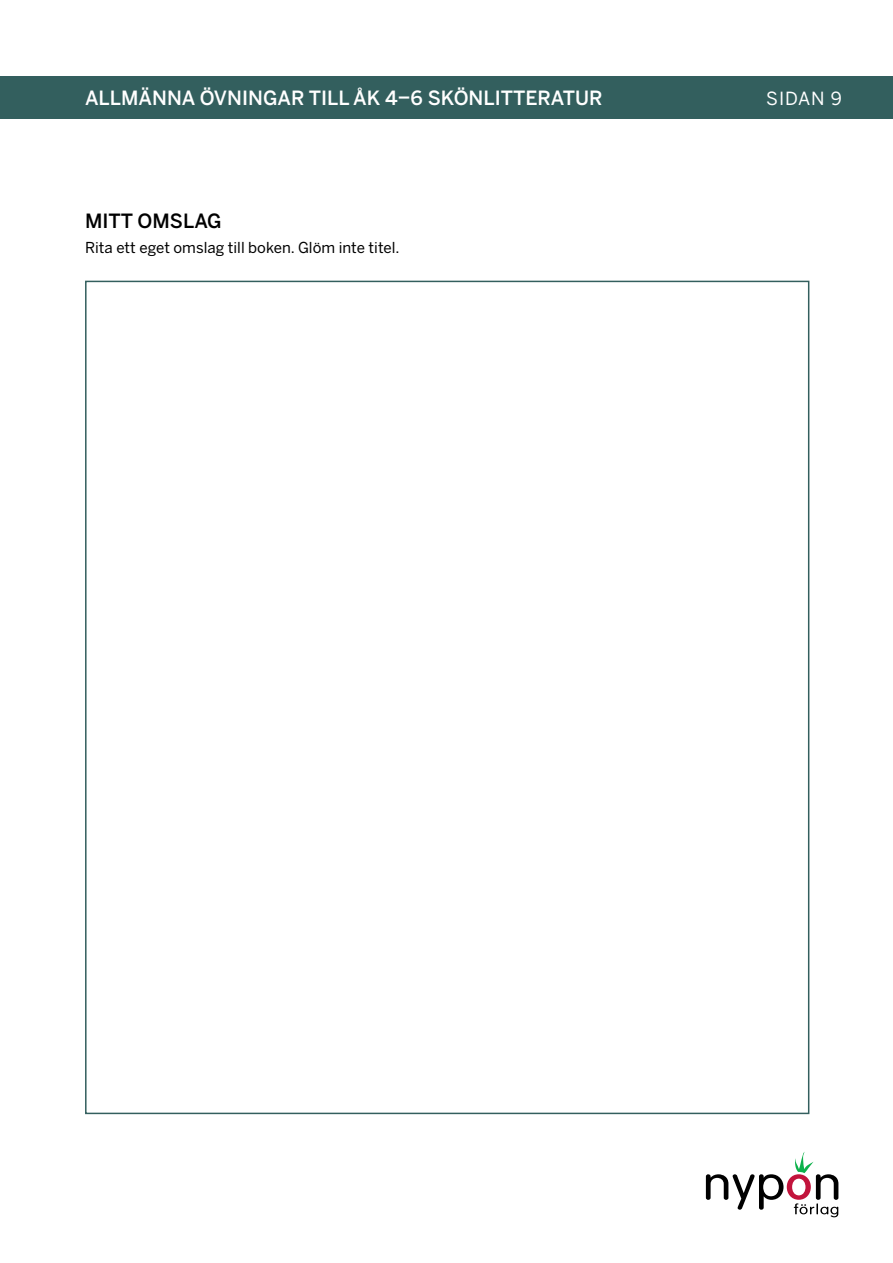
<style>
.page{position:relative;width:893px;height:1263px;background:#fff}
.page>*{position:absolute;margin:0;border:0;box-sizing:border-box;transform-origin:0 0}
.t1{font:500 19.5px "Benton Sans";color:#fff}
.t2{font:500 19.5px "Benton Sans";color:#000}
.t3{font:18px "Benton Sans";letter-spacing:.05em;color:#fff}
.t4{font:15px "Benton Sans";color:#000}
</style>
<div class="page">
<svg style="left:706px;top:1152px;width:132px;height:65px"></svg>
<div style="left:0;top:77px;width:893px;height:42px;background:#335f5e"></div>
<h1 class="t1" style="left:85px;top:86px;width:519px">ALLMÄNNA ÖVNINGAR TILL ÅK 4–6 SKÖNLITTERATUR</h1>
<p class="t3" style="left:766px;top:87px;width:77px">SIDAN 9</p>
<h1 class="t2" style="left:85px;top:209px;width:138px">MITT OMSLAG</h1>
<p class="t4" style="left:85px;top:239px;width:316px">Rita ett eget omslag till boken. Glöm inte titel.</p>
</div>
